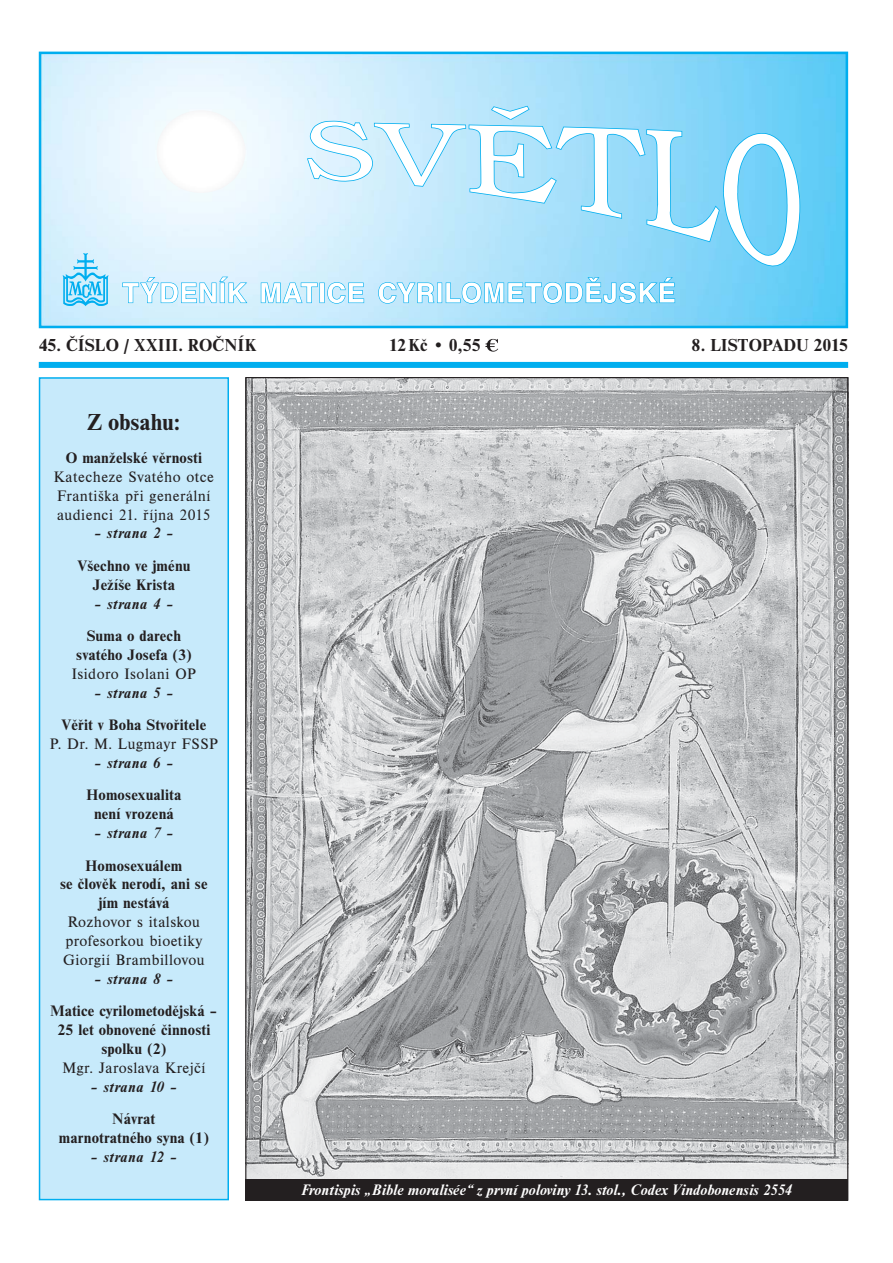
<style>
.page{position:relative;width:893px;height:1263px;background:#fff}
.page>*{position:absolute;margin:0;border:0;box-sizing:border-box;transform-origin:0 0}
.t1{font:700 24px "Nimbus Rom DEE";letter-spacing:-.005em;color:#231f20}
.t2{font:700 18px "Nimbus Rom DEE";letter-spacing:.015em;color:#231f20}
.t3{font:700 15.75px/18.9px "Nimbus Rom DEE";letter-spacing:.01em;color:#231f20;text-align:center}
.t4{font:15.75px/18.9px "Nimbus Rom DEE";letter-spacing:.025em;color:#231f20}
.t5{font:italic 700 15.75px "Nimbus Rom DEE";letter-spacing:.025em;color:#231f20}
.t6{font:italic 700 15.75px "Nimbus Rom DEE";color:#fff}
</style>
<div class="page">
<div style="left:40px;top:378px;width:188px;height:822px;background:#c7eafb"></div>
<div style="left:39px;top:377px;width:190px;height:823px;border:2px solid #00aeef"></div>
<div style="left:39px;top:362px;width:809px;height:6px;background:#00aeef"></div>
<img style="left:43px;top:56px;width:801px;height:268px">
<div style="left:39px;top:52px;width:809px;height:276px;border:3px solid #00aeef"></div>
<svg style="left:63px;top:253px;width:45px;height:53px;background:#8ad8f7"></svg>
<svg style="left:122px;top:105px;width:679px;height:326px"></svg>
<img style="left:247px;top:379px;width:599px;height:800px">
<div style="left:245px;top:1179px;width:603px;height:21px;background:#231f20"></div>
<p class="t2" style="left:39px;top:338px;width:219px">45. ČÍSLO / XXIII. ROČNÍK</p>
<p class="t2" style="left:388px;top:338px;width:93px">12 Kč • 0,55</p>
<p class="t2" style="left:691px;top:338px;width:158px">8. LISTOPADU 2015</p>
<h1 class="t1" style="left:87px;top:413px;width:95px">Z obsahu:</h1>
<p class="t3" style="left:66px;top:450px;width:138px">O manželské věrnosti</p>
<p class="t4" style="left:54px;top:468px;width:162px">Katecheze Svatého otce<br>Františka při generální audienci 21. října 2015</p>
<p class="t5" style="left:94px;top:527px;width:81px">– strana 2 –</p>
<p class="t3" style="left:77px;top:558px;width:115px">Všechno ve jménu<br>Ježíše Krista</p>
<p class="t5" style="left:94px;top:597px;width:81px">– strana 4 –</p>
<p class="t3" style="left:76px;top:628px;width:117px">Suma o darech svatého Josefa (3)</p>
<p class="t4" style="left:72px;top:666px;width:126px">Isidoro Isolani OP</p>
<p class="t5" style="left:94px;top:686px;width:81px">– strana 5 –</p>
<p class="t3" style="left:62px;top:717px;width:146px">Věřit v Boha Stvořitele</p>
<p class="t4" style="left:50px;top:736px;width:170px">P. Dr. M. Lugmayr FSSP</p>
<p class="t5" style="left:94px;top:757px;width:81px">– strana 6 –</p>
<p class="t3" style="left:86px;top:787px;width:96px">Homosexualita není vrozená</p>
<p class="t5" style="left:94px;top:827px;width:81px">– strana 7 –</p>
<p class="t3" style="left:60px;top:857px;width:149px">Homosexuálem<br>se člověk nerodí, ani se jím nestává</p>
<p class="t4" style="left:63px;top:914px;width:143px">Rozhovor s italskou profesorkou bioetiky<br>Giorgií Brambillovou</p>
<p class="t5" style="left:94px;top:973px;width:81px">– strana 8 –</p>
<p class="t3" style="left:50px;top:1003px;width:169px">Matice cyrilometodějská –<br>25 let obnovené činnosti spolku (2)</p>
<p class="t4" style="left:62px;top:1060px;width:145px">Mgr. Jaroslava Krejčí</p>
<p class="t5" style="left:90px;top:1081px;width:88px">– strana 10 –</p>
<p class="t3" style="left:59px;top:1111px;width:151px">Návrat<br>marnotratného syna (1)</p>
<p class="t5" style="left:90px;top:1151px;width:88px">– strana 12 –</p>
<p class="t6" style="left:301px;top:1183px;width:492px">Frontispis „Bible moralisée“ z první poloviny 13. stol., Codex Vindobonensis 2554</p>
</div>
